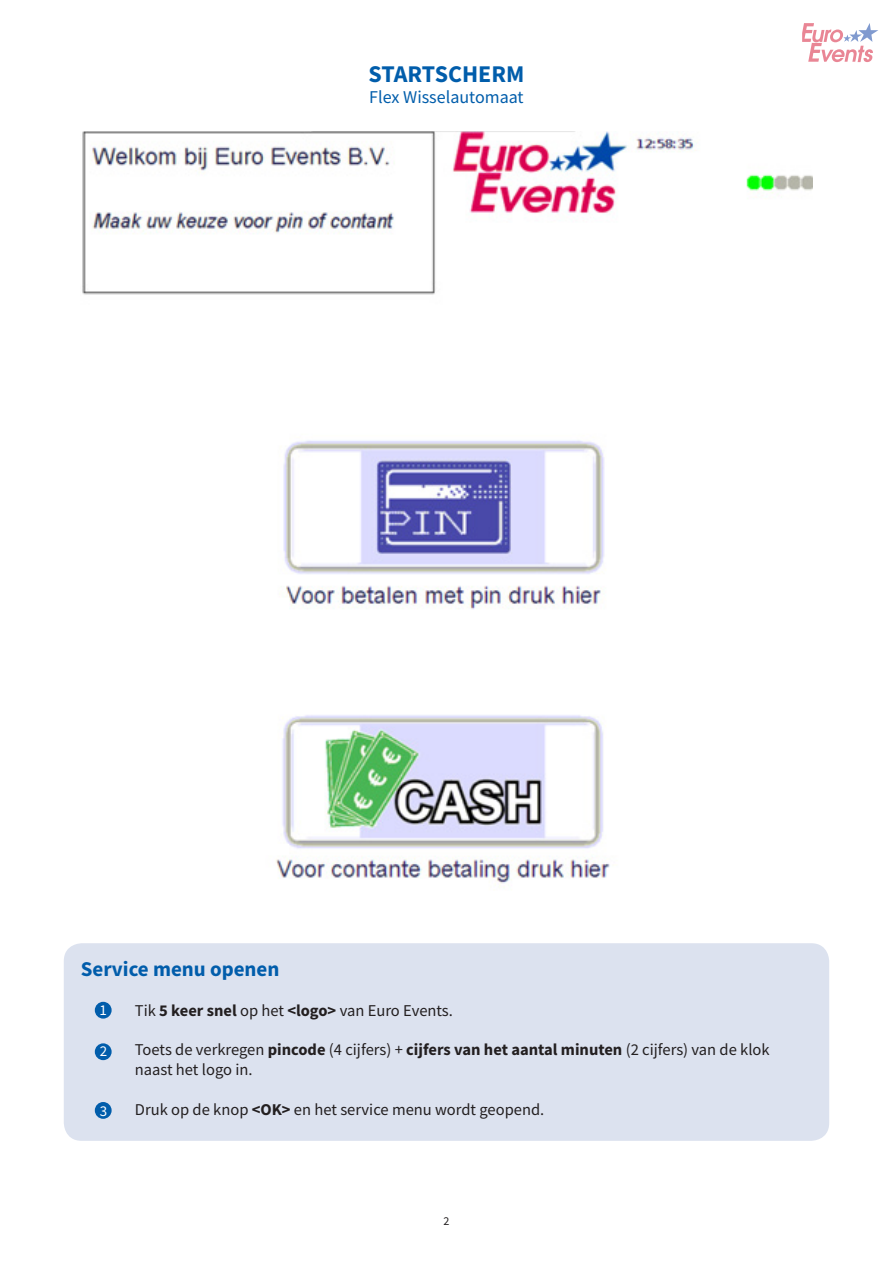
<style>
.page{position:relative;width:893px;height:1263px;background:#fff}
.page>*{position:absolute;margin:0;border:0;box-sizing:border-box;transform-origin:0 0}
.t1{font:700 24px "Source Sans Pro";color:#015dab}
.t2{font:700 21px "Source Sans Pro";color:#015dab}
.t3{font:18px "Source Sans Pro";color:#015dab}
.t4{font:16.5px/19.8px "Source Sans Pro";color:#231f20}
.t5{font:15px "Source Sans Pro";color:#fff}
.t6{font:12px "Source Sans Pro";color:#231f20}
.s1{font-weight:700}
</style>
<div class="page">
<svg style="left:802px;top:23px;width:76px;height:39px"></svg>
<img style="left:82px;top:132px;width:730px;height:756px">
<div style="left:64px;top:943px;width:765px;height:198px;background:#dce2ef;border-radius:18px"></div>
<div style="left:95px;top:1002px;width:17px;height:16px;background:#015dab;border-radius:50%"></div>
<div style="left:95px;top:1043px;width:17px;height:17px;background:#015dab;border-radius:50%"></div>
<div style="left:95px;top:1102px;width:17px;height:17px;background:#015dab;border-radius:50%"></div>
<p class="t1" style="left:369px;top:58px;width:157px">STARTSCHERM</p>
<p class="t3" style="left:369px;top:86px;width:156px">Flex Wisselautomaat</p>
<p class="t2" style="left:81px;top:955px;width:200px">Service menu openen</p>
<p class="t4" style="left:135px;top:1000px;width:320px">Tik <span class="s1">5 keer snel</span> op het <span class="s1">&lt;logo&gt;</span> van Euro Events.</p>
<p class="t4" style="left:135px;top:1040px;width:636px">Toets de verkregen <span class="s1">pincode</span> (4 cijfers) + <span class="s1">cijfers van het aantal minuten</span> (2 cijfers) van de klok naast het logo in.</p>
<p class="t4" style="left:135px;top:1099px;width:411px">Druk op de knop <span class="s1">&lt;OK&gt;</span> en het service menu wordt geopend.</p>
<p class="t5" style="left:100px;top:1001px;width:9px">1</p>
<p class="t5" style="left:100px;top:1042px;width:9px">2</p>
<p class="t5" style="left:100px;top:1101px;width:9px">3</p>
<p class="t6" style="left:443px;top:1213px;width:7px">2</p>
</div>
